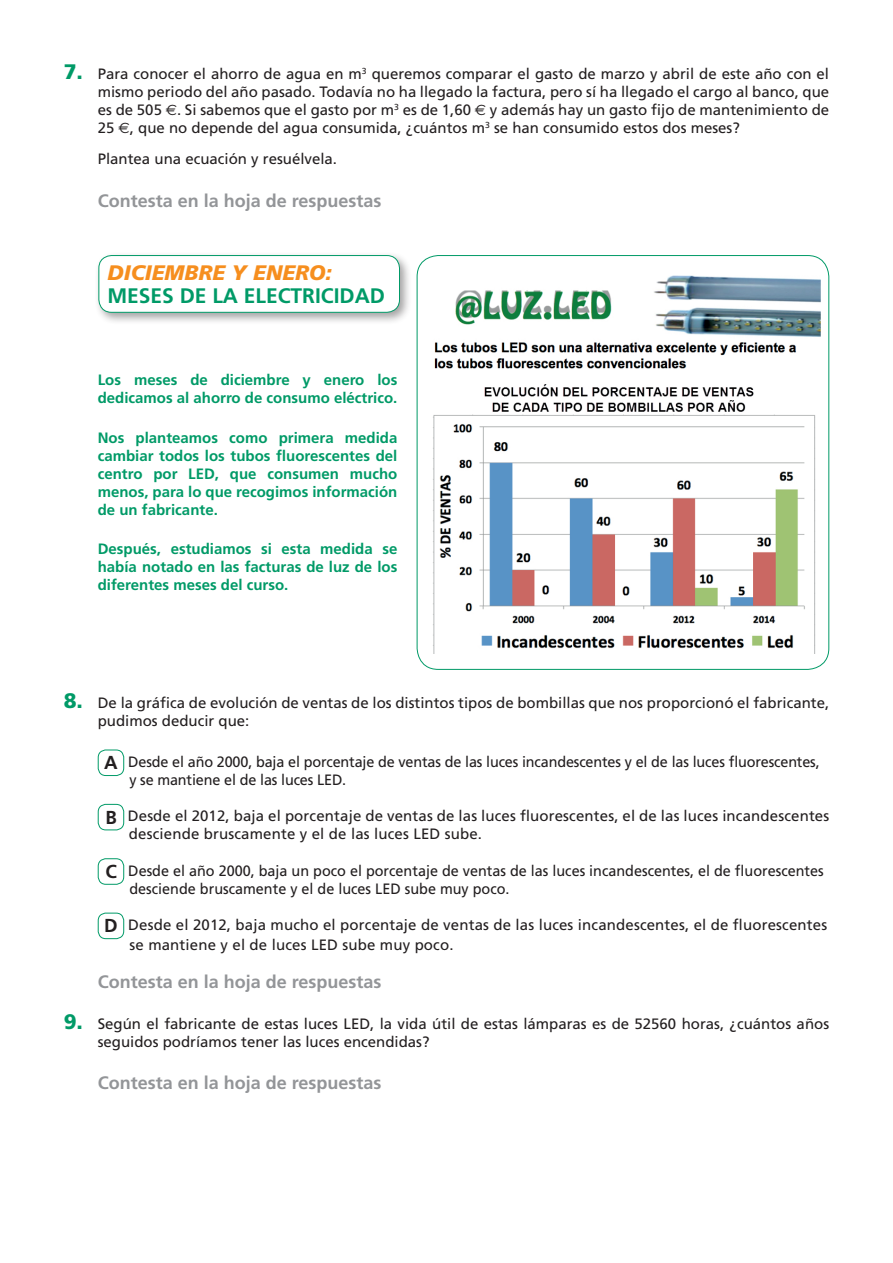
<style>
.page{position:relative;width:893px;height:1263px;background:#fff}
.page>*{position:absolute;margin:0;border:0;box-sizing:border-box;transform-origin:0 0}
.t1{font:700 21px "Frutiger LT Std";color:#009a67}
.t2{font:italic 900 21px "Frutiger LT Std";color:#f68e1e}
.t3{font:700 18px "Frutiger LT Std";color:#939598}
.t4{font:15px/18px "Frutiger LT Std";color:#231f20}
.t5{font:700 15px/18px "Frutiger LT Std";color:#009a67;text-align:justify}
.t6{font:15px/18px "Frutiger LT Std";color:#231f20;scale:.96 1}
.s1{font-weight:900;font-size:21px;color:#009a67}
.s2{font-family:"Euro Sans"}
.s3{font-weight:700;font-size:18.75px}
</style>
<div class="page">
<div style="left:98px;top:749px;width:26px;height:27px;border:1px solid #009a67;border-radius:8px"></div>
<div style="left:98px;top:804px;width:26px;height:26px;border:1px solid #009a67;border-radius:8px"></div>
<div style="left:98px;top:858px;width:26px;height:27px;border:1px solid #009a67;border-radius:8px"></div>
<div style="left:98px;top:913px;width:26px;height:26px;border:1px solid #009a67;border-radius:8px"></div>
<img style="left:433px;top:275px;width:387px;height:378px">
<div style="left:94px;top:251px;width:319px;height:74px;background:#231f20;opacity:.41"></div>
<div style="left:99px;top:256px;width:300px;height:56px;background:#fff;border-radius:13px"></div>
<div style="left:98px;top:255px;width:302px;height:58px;border:1px solid #009a67;border-radius:13px"></div>
<p class="t4" style="left:98px;top:65px;width:733px;text-align:justify;text-indent:-34px"><span class="s1">7.</span> Para conocer el ahorro de agua en m<sup>3</sup> queremos comparar el gasto de marzo y abril de este año con el mismo periodo del año pasado. Todavía no ha llegado la factura, pero sí ha llegado el cargo al banco, que es de 505 <span class="s2">E</span>. Si sabemos que el gasto por m<sup>3</sup> es de 1,60 <span class="s2">E</span> y además hay un gasto fijo de mantenimiento de 25 <span class="s2">E</span>, que no depende del agua consumida, ¿cuántos m<sup>3</sup> se han consumido estos dos meses?</p>
<p class="t4" style="left:98px;top:150px;width:241px">Plantea una ecuación y resuélvela.</p>
<p class="t3" style="left:98px;top:190px;width:285px">Contesta en la hoja de respuestas</p>
<h1 class="t2" style="left:107px;top:260px;width:226px">DICIEMBRE Y ENERO:</h1>
<h1 class="t1" style="left:107px;top:283px;width:279px">MESES DE LA ELECTRICIDAD</h1>
<p class="t5" style="left:98px;top:371px;width:301px">Los meses de diciembre y enero los dedicamos al ahorro de consumo eléctrico.</p>
<p class="t5" style="left:98px;top:428px;width:301px">Nos planteamos como primera medida cambiar todos los tubos fluorescentes del centro por LED, que consumen mucho menos, para lo que recogimos información de un fabricante.</p>
<p class="t5" style="left:98px;top:540px;width:301px">Después, estudiamos si esta medida se había notado en las facturas de luz de los diferentes meses del curso.</p>
<p class="t4" style="left:98px;top:694px;width:733px;text-indent:-34px"><span class="s1">8.</span> De la gráfica de evolución de ventas de los distintos tipos de bombillas que nos proporcionó el fabricante, pudimos deducir que:</p>
<p class="t6" style="left:129px;top:753px;width:721px;text-indent:-25px"><span class="s3">A</span> Desde el año 2000, baja el porcentaje de ventas de las luces incandescentes y el de las luces fluorescentes, y se mantiene el de las luces LED.</p>
<p class="t4" style="left:129px;top:807px;width:702px;text-indent:-24px"><span class="s3">B</span> Desde el 2012, baja el porcentaje de ventas de las luces fluorescentes, el de las luces incandescentes desciende bruscamente y el de las luces LED sube.</p>
<p class="t6" style="left:130px;top:861px;width:725px;text-indent:-24px"><span class="s3">C</span> Desde el año 2000, baja un poco el porcentaje de ventas de las luces incandescentes, el de fluorescentes desciende bruscamente y el de luces LED sube muy poco.</p>
<p class="t4" style="left:130px;top:915px;width:699px;line-height:19.8px;text-indent:-25px"><span class="s3">D</span> Desde el 2012, baja mucho el porcentaje de ventas de las luces incandescentes, el de fluorescentes se mantiene y el de luces LED sube muy poco.</p>
<p class="t3" style="left:98px;top:972px;width:285px">Contesta en la hoja de respuestas</p>
<p class="t4" style="left:98px;top:1014px;width:733px;text-indent:-34px"><span class="s1">9.</span> Según el fabricante de estas luces LED, la vida útil de estas lámparas es de 52560 horas, ¿cuántos años seguidos podríamos tener las luces encendidas?</p>
<p class="t3" style="left:98px;top:1072px;width:285px">Contesta en la hoja de respuestas</p>
</div>
